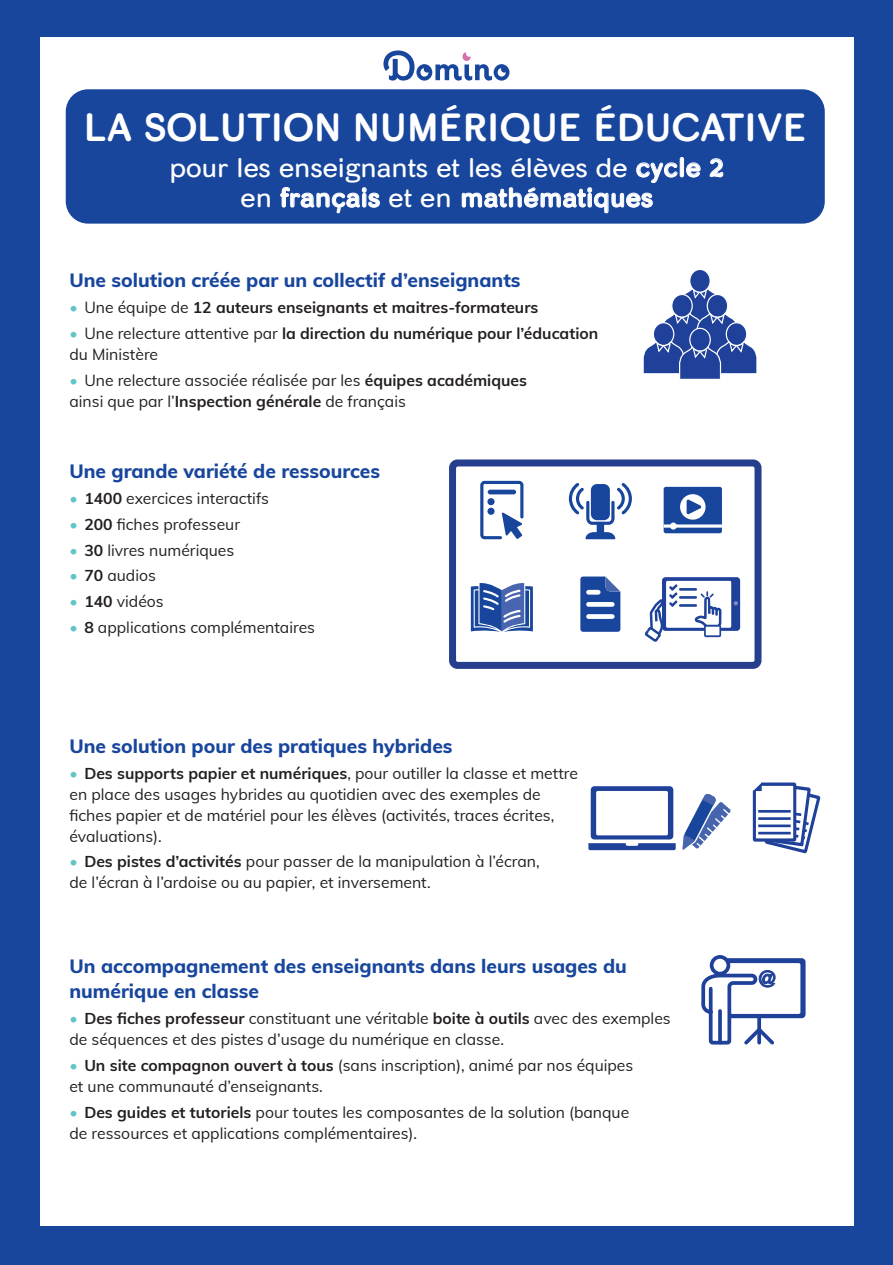
<style>
.page{position:relative;width:893px;height:1265px;background:#18469d}
.page>*{position:absolute;margin:0;border:0;box-sizing:border-box;transform-origin:0 0}
.t1{font:700 37.8px "Skirt Rg";color:#fff}
.t2{font:25.2px/30.3px "Skirt Rg";color:#fff;text-align:center}
.t3{font:800 19.25px/24.5px "Muli";color:#18469d}
.t4{font:15.75px/21px "Muli";color:#231f20}
.t5{font:700 15.75px/21px "Muli";color:#231f20}
.s1{font-weight:700}
.s2{font-weight:800;color:#60c6c5}
.s3{font-weight:400}
</style>
<div class="page">
<div style="left:40px;top:37px;width:813px;height:1188px;background:#fff"></div>
<svg style="left:643px;top:289px;width:114px;height:90px"></svg>
<div style="left:690px;top:269px;width:20px;height:23px;background:#20419a;border-radius:50%"></div>
<div style="left:689px;top:269px;width:22px;height:24px;border:1px solid #fff;border-radius:50%"></div>
<div style="left:591px;top:786px;width:82px;height:53px;background:#20419a;border-radius:4px"></div>
<div style="left:596px;top:791px;width:72px;height:44px;background:#fff;border-radius:2px"></div>
<svg style="left:588px;top:843px;width:88px;height:7px"></svg>
<svg style="left:752px;top:782px;width:69px;height:72px"></svg>
<hr style="left:758px;top:810px;width:33px;height:3px;background:#20419a">
<hr style="left:758px;top:817px;width:33px;height:3px;background:#20419a">
<hr style="left:758px;top:825px;width:33px;height:2px;background:#20419a">
<hr style="left:758px;top:832px;width:33px;height:2px;background:#20419a">
<div style="left:718px;top:958px;width:88px;height:60px;background:#20419a;border-radius:4px"></div>
<div style="left:723px;top:963px;width:77px;height:51px;background:#fff;border-radius:2px"></div>
<div style="left:712px;top:957px;width:16px;height:17px;background:#fff;border-radius:50%"></div>
<div style="left:710px;top:955px;width:20px;height:21px;border:4px solid #20419a;border-radius:50%"></div>
<svg style="left:701px;top:969px;width:76px;height:76px"></svg>
<div style="left:449px;top:459px;width:312px;height:210px;border:7px solid #253f8e;border-radius:5px"></div>
<svg style="left:480px;top:481px;width:43px;height:58px"></svg>
<svg style="left:569px;top:483px;width:63px;height:56px"></svg>
<div style="left:664px;top:487px;width:58px;height:46px;background:#18469d;border-radius:2px"></div>
<div style="left:680px;top:494px;width:25px;height:26px;background:#fff;border-radius:50%"></div>
<svg style="left:687px;top:500px;width:14px;height:14px"></svg>
<svg style="left:664px;top:523px;width:58px;height:7px"></svg>
<svg style="left:471px;top:583px;width:62px;height:49px;background:#5e7bba"></svg>
<svg style="left:580px;top:577px;width:40px;height:55px;background:#2c55a5"></svg>
<div style="left:586px;top:590px;width:14px;height:5px;background:#fff;border-radius:2px"></div>
<div style="left:586px;top:602px;width:29px;height:5px;background:#fff;border-radius:2px"></div>
<div style="left:586px;top:614px;width:29px;height:5px;background:#fff;border-radius:2px"></div>
<div style="left:66px;top:89px;width:759px;height:135px;background:#18469d;border-radius:22px"></div>
<svg style="left:383px;top:50px;width:126px;height:31px"></svg>
<svg style="left:682px;top:794px;width:49px;height:56px"></svg>
<div style="left:662px;top:577px;width:78px;height:54px;background:#20419a;border-radius:3px"></div>
<svg style="left:734px;top:601px;width:4px;height:4px"></svg>
<div style="left:666px;top:581px;width:65px;height:47px;background:#fff;border-radius:2px"></div>
<svg style="left:644px;top:577px;width:79px;height:65px"></svg>
<h1 class="t1" style="left:84px;top:105px;width:724px">LA SOLUTION NUMÉRIQUE ÉDUCATIVE</h1>
<h2 class="t2" style="left:170px;top:152px;width:556px">pour les enseignants et les élèves de <span class="s1">cycle 2 </span>en <span class="s1">français</span> et en <span class="s1">mathématiques</span></h2>
<p class="t3" style="left:69px;top:267px;width:453px">Une solution créée par un collectif d’enseignants</p>
<p class="t5" style="left:69px;top:296px;width:470px"><span class="s2">•</span> <span class="s3">Une équipe de</span> 12 auteurs enseignants et maitres-formateurs</p>
<p class="t5" style="left:69px;top:322px;width:530px"><span class="s2">•</span> <span class="s3">Une relecture attentive par</span> la direction du numérique pour l’éducation <span class="s3">du Ministère</span></p>
<p class="t4" style="left:69px;top:369px;width:459px"><span class="s2">•</span> Une relecture associée réalisée par les <span class="s1">équipes académiques </span>ainsi que par l’<span class="s1">Inspection générale</span> de français</p>
<p class="t3" style="left:69px;top:458px;width:312px">Une grande variété de ressources</p>
<p class="t4" style="left:69px;top:487px;width:201px"><span class="s2">•</span> <span class="s1">1400</span> exercices interactifs</p>
<p class="t4" style="left:69px;top:513px;width:172px"><span class="s2">•</span> <span class="s1">200</span> fiches professeur</p>
<p class="t4" style="left:69px;top:539px;width:166px"><span class="s2">•</span> <span class="s1">30</span> livres numériques</p>
<p class="t4" style="left:69px;top:565px;width:88px"><span class="s2">•</span> <span class="s1">70</span> audios</p>
<p class="t4" style="left:69px;top:590px;width:96px"><span class="s2">•</span> <span class="s1">140</span> vidéos</p>
<p class="t4" style="left:69px;top:616px;width:247px"><span class="s2">•</span> <span class="s1">8</span> applications complémentaires</p>
<p class="t3" style="left:69px;top:732px;width:385px">Une solution pour des pratiques hybrides</p>
<p class="t4" style="left:69px;top:762px;width:510px"><span class="s2">•</span> <span class="s1">Des supports papier et numériques</span>, pour outiller la classe et mettre en place des usages hybrides au quotidien avec des exemples de fiches papier et de matériel pour les élèves (activités, traces écrites, évaluations).</p>
<p class="t4" style="left:69px;top:851px;width:472px"><span class="s2">•</span> <span class="s1">Des pistes d’activités</span> pour passer de la manipulation à l’écran, de l’écran à l’ardoise ou au papier, et inversement.</p>
<p class="t3" style="left:69px;top:953px;width:559px">Un accompagnement des enseignants dans leurs usages du numérique en classe</p>
<p class="t4" style="left:69px;top:1007px;width:603px"><span class="s2">•</span> <span class="s1">Des fiches professeur</span> constituant une véritable <span class="s1">boite à outils</span> avec des exemples de séquences et des pistes d’usage du numérique en classe.</p>
<p class="t4" style="left:69px;top:1054px;width:565px"><span class="s2">•</span> <span class="s1">Un site compagnon ouvert à tous</span> (sans inscription), animé par nos équipes et une communauté d’enseignants.</p>
<p class="t4" style="left:69px;top:1101px;width:561px"><span class="s2">•</span> <span class="s1">Des guides et tutoriels</span> pour toutes les composantes de la solution (banque de ressources et applications complémentaires).</p>
</div>
